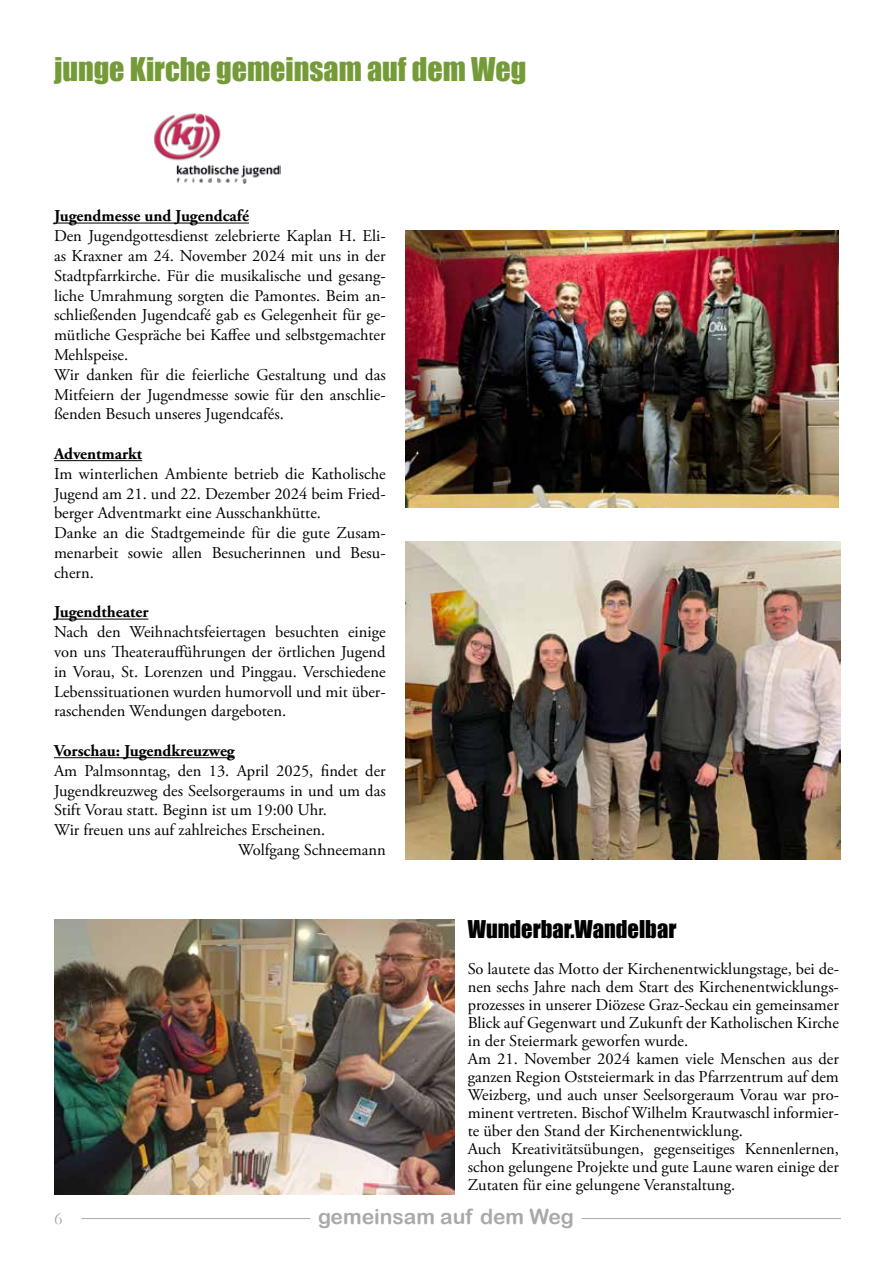
<style>
.page{position:relative;width:893px;height:1263px;background:#fff}
.page>*{position:absolute;margin:0;border:0;box-sizing:border-box;transform-origin:0 0}
.t1{font:30px "Impact";color:#759b38}
.t2{font:22.5px "Impact";color:#000}
.t3{font:21px "Arial Rounded MT Bold";color:#a7a9ac}
.t4{font:18px "Garamond";color:#a7a9ac}
.t5{font:16.5px/19.8px "Adobe Garamond Pro";color:#000}
.t6{font:700 16.5px "Adobe Garamond Pro";color:#000}
</style>
<div class="page">
<hr style="left:582px;top:1218px;width:259px;height:1px;background:#a7a9ac">
<hr style="left:81px;top:1218px;width:229px;height:1px;background:#a7a9ac">
<img style="left:154px;top:113px;width:126px;height:71px">
<hr style="left:54px;top:223px;width:195px;height:1px;background:#000">
<hr style="left:54px;top:460px;width:88px;height:1px;background:#000">
<hr style="left:54px;top:619px;width:94px;height:1px;background:#000">
<hr style="left:54px;top:757px;width:181px;height:1px;background:#000">
<img style="left:406px;top:231px;width:433px;height:277px">
<img style="left:406px;top:541px;width:435px;height:318px">
<img style="left:54px;top:920px;width:400px;height:275px">
<h1 class="t1" style="left:54px;top:46px;width:474px">junge Kirche gemeinsam auf dem Weg</h1>
<p class="t6" style="left:54px;top:207px;width:196px">Jugendmesse und Jugendcafé</p>
<p class="t5" style="left:54px;top:227px;width:333px">Den Jugendgottesdienst zelebrierte Kaplan H. Eli&shy;as Kraxner am 24. November 2024 mit uns in der Stadtpfarrkirche. Für die musikalische und gesang&shy;liche Umrahmung sorgten die Pamontes. Beim an&shy;schließenden Jugendcafé gab es Gelegenheit für ge&shy;mütliche Gespräche bei Kaffee und selbstgemachter Mehlspeise.<br>Wir danken für die feierliche Gestaltung und das Mitfeiern der Jugendmesse sowie für den anschlie&shy;ßenden Besuch unseres Jugendcafés.</p>
<p class="t6" style="left:54px;top:444px;width:90px">Adventmarkt</p>
<p class="t5" style="left:54px;top:464px;width:333px">Im winterlichen Ambiente betrieb die Katholische Jugend am 21. und 22. Dezember 2024 beim Fried&shy;berger Adventmarkt eine Ausschankhütte.<br>Danke an die Stadtgemeinde für die gute Zusam&shy;menarbeit sowie allen Besucherinnen und Besu&shy;chern.</p>
<p class="t6" style="left:54px;top:603px;width:96px">Jugendtheater</p>
<p class="t5" style="left:54px;top:623px;width:333px;text-align:justify">Nach den Weihnachtsfeiertagen besuchten einige von uns Theateraufführungen der örtlichen Jugend in Vorau, St. Lorenzen und Pinggau. Verschiedene Lebenssituationen wurden humorvoll und mit über&shy;raschenden Wendungen dargeboten.</p>
<p class="t6" style="left:54px;top:741px;width:182px">Vorschau: Jugendkreuzweg</p>
<p class="t5" style="left:54px;top:761px;width:333px">Am Palmsonntag, den 13. April 2025, findet der</p>
<p class="t5" style="left:54px;top:781px;width:333px">Jugendkreuzweg des Seelsorgeraums in und um das</p>
<p class="t5" style="left:54px;top:801px;width:274px">Stift Vorau statt. Beginn ist um 19:00 Uhr.</p>
<p class="t5" style="left:54px;top:821px;width:273px">Wir freuen uns auf zahlreiches Erscheinen.</p>
<p class="t5" style="left:238px;top:840px;width:149px">Wolfgang Schneemann</p>
<h2 class="t2" style="left:468px;top:911px;width:210px">Wunderbar.Wandelbar</h2>
<p class="t5" style="left:468px;top:960px;width:373px;line-height:18px">So lautete das Motto der Kirchenentwicklungstage, bei de&shy;nen sechs Jahre nach dem Start des Kirchenentwicklungs&shy;prozesses in unserer Diözese Graz-Seckau ein gemeinsamer Blick auf Gegenwart und Zukunft der Katholischen Kirche in der Steiermark geworfen wurde.<br>Am 21. November 2024 kamen viele Menschen aus der ganzen Region Oststeiermark in das Pfarrzentrum auf dem Weizberg, und auch unser Seelsorgeraum Vorau war pro&shy;minent vertreten. Bischof Wilhelm Krautwaschl informier&shy;te über den Stand der Kirchenentwicklung.<br>Auch Kreativitätsübungen, gegenseitiges Kennenlernen, schon gelungene Projekte und gute Laune waren einige der Zutaten für eine gelungene Veranstaltung.</p>
<p class="t4" style="left:54px;top:1206px;width:10px">6</p>
<p class="t3" style="left:318px;top:1204px;width:257px">gemeinsam auf dem Weg</p>
</div>
